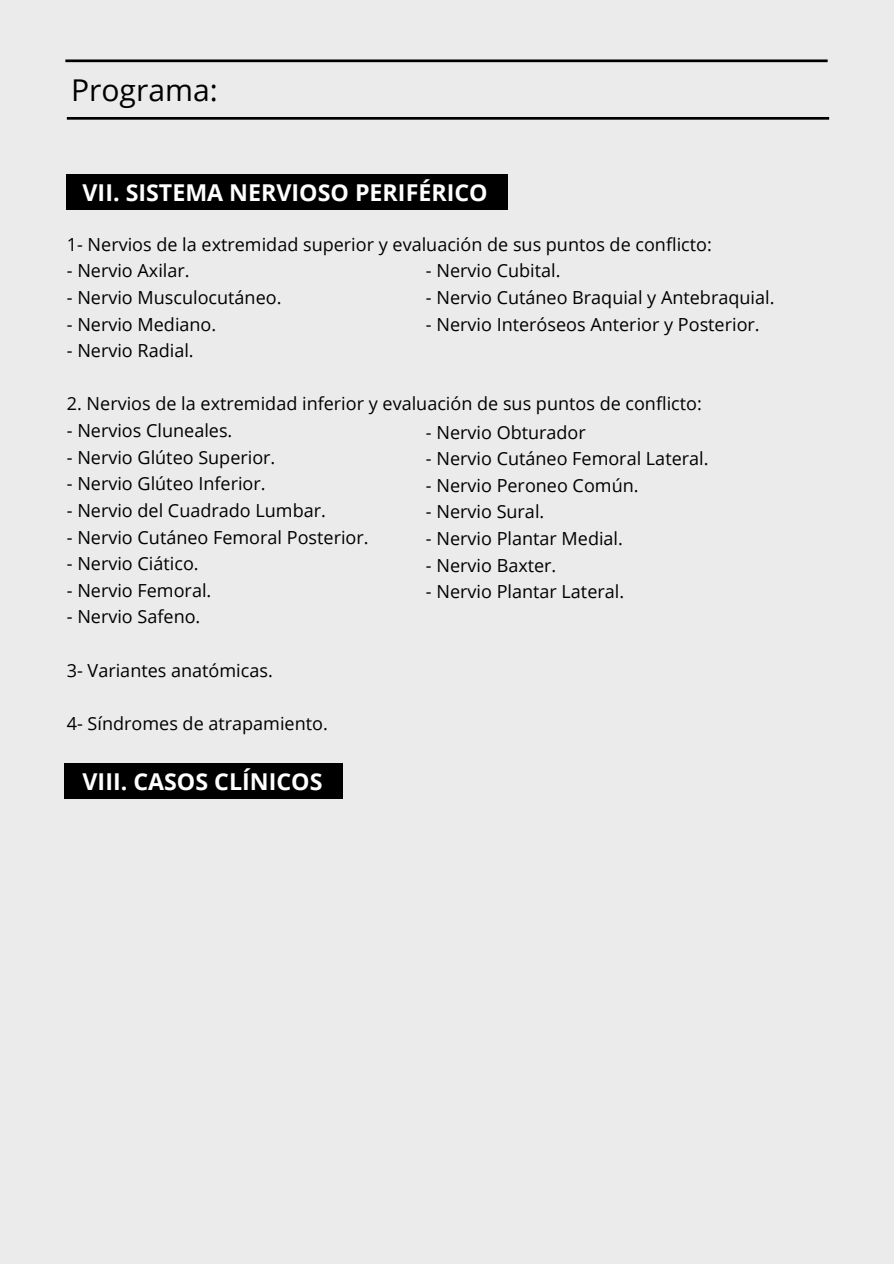
<style>
.page{position:relative;width:894px;height:1264px;background:#fff}
.page>*{position:absolute;margin:0;border:0;box-sizing:border-box;transform-origin:0 0}
.t1{font:30px "Open Sans";color:#000}
.t2{font:700 23.25px "Open Sans";color:#fff}
.t3{font:18px "Open Sans";color:#000}
</style>
<div class="page">
<div style="left:0;top:0;width:893px;height:1263px;background:#ebebeb"></div>
<svg style="left:65px;top:59px;width:762px;height:3px;background:#252525"></svg>
<svg style="left:67px;top:117px;width:761px;height:3px;background:#181818"></svg>
<div style="left:67px;top:174px;width:441px;height:36px;background:#000"></div>
<div style="left:65px;top:762px;width:278px;height:36px;background:#000"></div>
<h1 class="t1" style="left:71px;top:69px;width:148px">Programa:</h1>
<p class="t2" style="left:83px;top:176px;width:406px">VII. SISTEMA NERVIOSO PERIFÉRICO</p>
<p class="t3" style="left:67px;top:231px;width:646px">1- Nervios de la extremidad superior y evaluación de sus puntos de conflicto:</p>
<p class="t3" style="left:67px;top:258px;width:124px">- Nervio Axilar.</p>
<p class="t3" style="left:67px;top:285px;width:216px">- Nervio Musculocutáneo.</p>
<p class="t3" style="left:67px;top:311px;width:151px">- Nervio Mediano.</p>
<p class="t3" style="left:67px;top:338px;width:128px">- Nervio Radial.</p>
<p class="t3" style="left:67px;top:391px;width:636px">2. Nervios de la extremidad inferior y evaluación de sus puntos de conflicto:</p>
<p class="t3" style="left:67px;top:418px;width:167px">- Nervios Cluneales.</p>
<p class="t3" style="left:67px;top:444px;width:210px">- Nervio Glúteo Superior.</p>
<p class="t3" style="left:67px;top:471px;width:200px">- Nervio Glúteo Inferior.</p>
<p class="t3" style="left:67px;top:497px;width:260px">- Nervio del Cuadrado Lumbar.</p>
<p class="t3" style="left:67px;top:524px;width:303px">- Nervio Cutáneo Femoral Posterior.</p>
<p class="t3" style="left:67px;top:551px;width:133px">- Nervio Ciático.</p>
<p class="t3" style="left:67px;top:577px;width:146px">- Nervio Femoral.</p>
<p class="t3" style="left:67px;top:604px;width:135px">- Nervio Safeno.</p>
<p class="t3" style="left:67px;top:657px;width:207px">3- Variantes anatómicas.</p>
<p class="t3" style="left:67px;top:710px;width:262px">4- Síndromes de atrapamiento.</p>
<p class="t3" style="left:426px;top:258px;width:136px">- Nervio Cubital.</p>
<p class="t3" style="left:426px;top:285px;width:350px">- Nervio Cutáneo Braquial y Antebraquial.</p>
<p class="t3" style="left:426px;top:311px;width:335px">- Nervio Interóseos Anterior y Posterior.</p>
<p class="t3" style="left:426px;top:419px;width:161px">- Nervio Obturador</p>
<p class="t3" style="left:426px;top:446px;width:284px">- Nervio Cutáneo Femoral Lateral.</p>
<p class="t3" style="left:426px;top:472px;width:214px">- Nervio Peroneo Común.</p>
<p class="t3" style="left:426px;top:499px;width:120px">- Nervio Sural.</p>
<p class="t3" style="left:426px;top:526px;width:198px">- Nervio Plantar Medial.</p>
<p class="t3" style="left:426px;top:552px;width:132px">- Nervio Baxter.</p>
<p class="t3" style="left:426px;top:579px;width:200px">- Nervio Plantar Lateral.</p>
<p class="t2" style="left:83px;top:764px;width:241px">VIII. CASOS CLÍNICOS</p>
</div>
